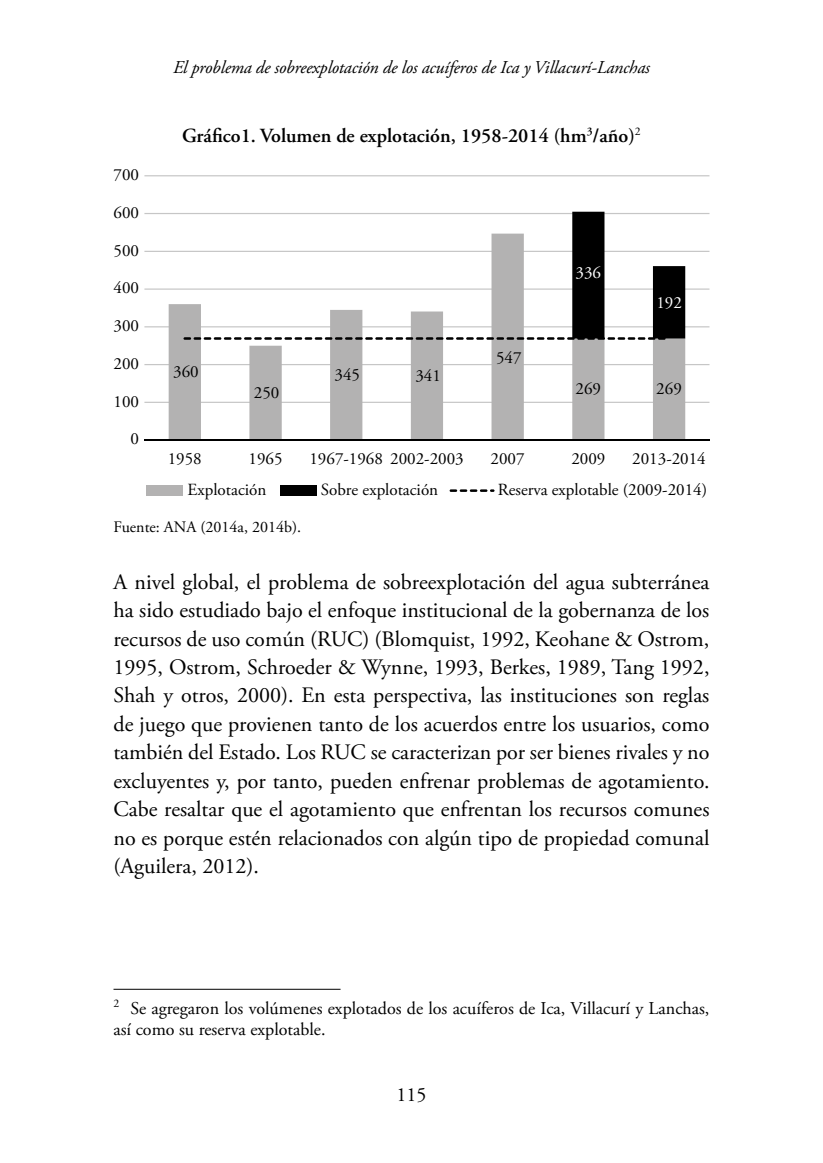
<style>
.page{position:relative;width:823px;height:1163px;background:#fff}
.page>*{position:absolute;margin:0;border:0;box-sizing:border-box;transform-origin:0 0}
.t1{font:22px/28.4px "Adobe Garamond Pro";color:#000;text-align:justify}
.t2{font:600 20px "Adobe Garamond Pro";color:#000}
.t3{font:20px "Adobe Garamond Pro";color:#000}
.t4{font:18px/21.6px "Adobe Garamond Pro";color:#000}
.t5{font:italic 18px "Adobe Garamond Pro";letter-spacing:-.01em;color:#000}
.t6{font:17px "Adobe Garamond Pro";color:#000}
.t7{font:17px "Adobe Garamond Pro";color:#fff}
.t8{font:16px "Adobe Garamond Pro";color:#000}
</style>
<div class="page">
<hr style="left:144px;top:175px;width:565px;height:1px;background:#c6c6c6">
<hr style="left:144px;top:213px;width:565px;height:1px;background:#c6c6c6">
<hr style="left:144px;top:251px;width:565px;height:1px;background:#c6c6c6">
<hr style="left:144px;top:288px;width:565px;height:2px;background:#c6c6c6">
<hr style="left:144px;top:326px;width:565px;height:1px;background:#c6c6c6">
<hr style="left:144px;top:364px;width:565px;height:1px;background:#c6c6c6">
<hr style="left:144px;top:401px;width:565px;height:2px;background:#c6c6c6">
<svg style="left:168px;top:250px;width:516px;height:189px"></svg>
<hr style="left:144px;top:439px;width:565px;height:1px;background:#000">
<svg style="left:183px;top:212px;width:501px;height:128px"></svg>
<div style="left:147px;top:485px;width:36px;height:10px;background:#b3b2b2"></div>
<div style="left:280px;top:485px;width:36px;height:10px;background:#000"></div>
<svg style="left:449px;top:489px;width:45px;height:3px"></svg>
<hr style="left:113px;top:988px;width:227px;height:1px;background:#000">
<p class="t5" style="left:173px;top:56px;width:478px">El problema de sobreexplotación de los acuíferos de Ica y Villacurí-Lanchas</p>
<p class="t6" style="left:113px;top:164px;width:27px">700</p>
<p class="t6" style="left:113px;top:202px;width:27px">600</p>
<p class="t6" style="left:113px;top:240px;width:27px">500</p>
<p class="t6" style="left:113px;top:278px;width:27px">400</p>
<p class="t6" style="left:113px;top:315px;width:27px">300</p>
<p class="t6" style="left:113px;top:353px;width:27px">200</p>
<p class="t6" style="left:113px;top:391px;width:27px">100</p>
<p class="t6" style="left:130px;top:429px;width:10px">0</p>
<p class="t2" style="left:182px;top:124px;width:459px">Gráfico1. Volumen de explotación, 1958-2014 (hm<sup>3</sup>/año)<sup>2</sup></p>
<p class="t6" style="left:173px;top:361px;width:27px">360</p>
<p class="t6" style="left:254px;top:382px;width:27px">250</p>
<p class="t6" style="left:334px;top:364px;width:27px">345</p>
<p class="t6" style="left:415px;top:365px;width:27px">341</p>
<p class="t6" style="left:495px;top:347px;width:27px">547</p>
<p class="t7" style="left:575px;top:262px;width:27px">336</p>
<p class="t7" style="left:656px;top:293px;width:27px">192</p>
<p class="t6" style="left:575px;top:379px;width:27px">269</p>
<p class="t6" style="left:656px;top:379px;width:27px">269</p>
<p class="t6" style="left:168px;top:448px;width:35px">1958</p>
<p class="t6" style="left:248px;top:448px;width:35px">1965</p>
<p class="t6" style="left:309px;top:448px;width:156px">1967-1968 2002-2003</p>
<p class="t6" style="left:490px;top:448px;width:35px">2007</p>
<p class="t6" style="left:571px;top:448px;width:35px">2009</p>
<p class="t6" style="left:632px;top:448px;width:75px">2013-2014</p>
<p class="t6" style="left:187px;top:480px;width:80px">Explotación</p>
<p class="t6" style="left:321px;top:480px;width:119px">Sobre explotación</p>
<p class="t6" style="left:497px;top:480px;width:211px">Reserva explotable (2009-2014)</p>
<p class="t8" style="left:113px;top:517px;width:189px">Fuente: ANA (2014a, 2014b).</p>
<p class="t1" style="left:113px;top:568px;width:597px">A nivel global, el problema de sobreexplotación del agua subterránea ha sido estudiado bajo el enfoque institucional de la gobernanza de los recursos de uso común (RUC) (Blomquist, 1992, Keohane &amp; Ostrom, 1995, Ostrom, Schroeder &amp; Wynne, 1993, Berkes, 1989, Tang 1992, Shah y otros, 2000). En esta perspectiva, las instituciones son reglas de juego que provienen tanto de los acuerdos entre los usuarios, como también del Estado. Los RUC se caracterizan por ser bienes rivales y no excluyentes y, por tanto, pueden enfrenar problemas de agotamiento.<br>Cabe resaltar que el agotamiento que enfrentan los recursos comunes no es porque estén relacionados con algún tipo de propiedad comunal (Aguilera, 2012).</p>
<p class="t4" style="left:113px;top:997px;width:597px"><sup>2</sup> Se agregaron los volúmenes explotados de los acuíferos de Ica, Villacurí y Lanchas, así como su reserva explotable.</p>
<p class="t3" style="left:396px;top:1082px;width:31px">115</p>
</div>
